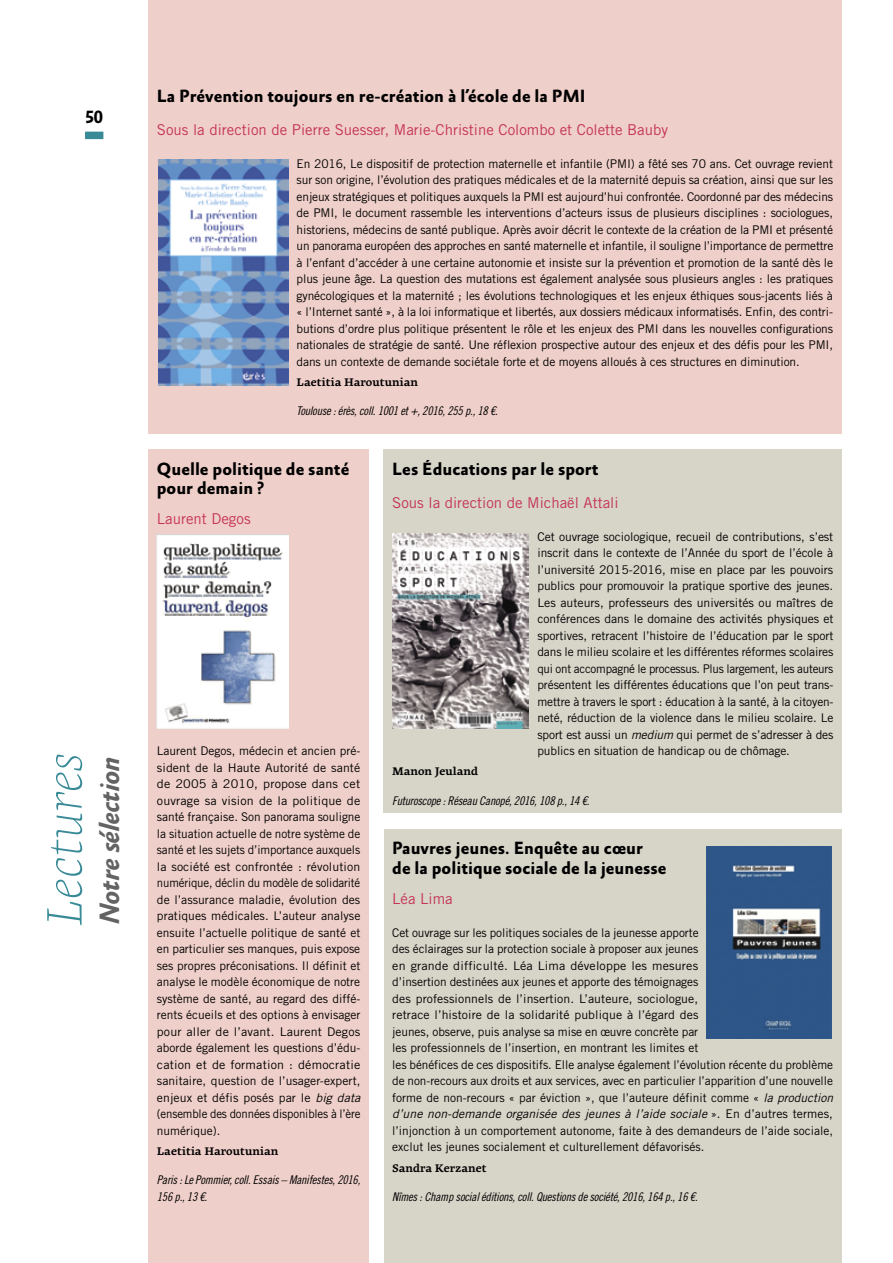
<style>
.page{position:relative;width:893px;height:1263px;background:#fff}
.page>*{position:absolute;margin:0;border:0;box-sizing:border-box;transform-origin:0 0}
.t1{font:italic 100 50.85px "Geneo Pro";letter-spacing:.01em;color:#388a96}
.t2{font:italic 700 28.5px "Absara Sans OT";letter-spacing:-.025em;color:#636363}
.t3{font:700 18px/19.5px "Absara Sans OT";color:#000}
.t4{font:15px "Trade Gothic LT Std";color:#c53558}
.t5{font:12px/16.5px "Trade Gothic LT Std";letter-spacing:-.005em;color:#000;text-align:justify}
.t6{font:12px/16.5px "Trade Gothic LT Std Cn 18 Obl";letter-spacing:-.02em;color:#000}
.t7{font:700 11.25px "Geneo Pro";color:#000}
.s1{font-style:italic}
</style>
<div class="page">
<div style="left:148px;top:0;width:693px;height:433px;background:#efcfc9"></div>
<div style="left:384px;top:450px;width:458px;height:363px;background:#d7d4c8"></div>
<div style="left:384px;top:829px;width:457px;height:434px;background:#d7d4c8"></div>
<div style="left:148px;top:450px;width:221px;height:813px;background:#efcfc9"></div>
<img style="left:392px;top:534px;width:137px;height:194px">
<img style="left:158px;top:159px;width:130px;height:226px">
<img style="left:156px;top:534px;width:132px;height:195px">
<img style="left:707px;top:847px;width:125px;height:191px">
<div style="left:85px;top:132px;width:18px;height:7px;background:#388a96"></div>
<h3 class="t3" style="left:85px;top:108px;width:19px">50</h3>
<h1 class="t1" style="left:25px;top:925px;width:174px;rotate:-90deg">Lectures</h1>
<h2 class="t2" style="left:94px;top:925px;width:169px;rotate:-90deg">Notre sélection</h2>
<h3 class="t3" style="left:157px;top:87px;width:430px">La Prévention toujours en re‑création à l’école de la PMI</h3>
<p class="t4" style="left:157px;top:120px;width:513px">Sous la direction de Pierre Suesser, Marie‑Christine Colombo et Colette Bauby</p>
<p class="t5" style="left:297px;top:155px;width:538px">En 2016, Le dispositif de protection maternelle et infantile (PMI) a fêté ses 70 ans. Cet ouvrage revient sur son origine, l’évolution des pratiques médicales et de la maternité depuis sa création, ainsi que sur les enjeux stratégiques et politiques auxquels la PMI est aujourd’hui confrontée. Coordonné par des médecins de PMI, le document rassemble les interventions d’acteurs issus de plusieurs disciplines : sociologues, historiens, médecins de santé publique. Après avoir décrit le contexte de la création de la PMI et présenté un panorama européen des approches en santé maternelle et infantile, il souligne l’importance de permettre à l’enfant d’accéder à une certaine autonomie et insiste sur la prévention et promotion de la santé dès le plus jeune âge. La question des mutations est également analysée sous plusieurs angles : les pratiques gynécologiques et la maternité ; les évolutions technologiques et les enjeux éthiques sous‑jacents liés à « l’Internet santé », à la loi informatique et libertés, aux dossiers médicaux informatisés. Enfin, des contri‑ butions d’ordre plus politique présentent le rôle et les enjeux des PMI dans les nouvelles configurations nationales de stratégie de santé. Une réflexion prospective autour des enjeux et des défis pour les PMI, dans un contexte de demande sociétale forte et de moyens alloués à ces structures en diminution.</p>
<p class="t7" style="left:297px;top:373px;width:123px">Laetitia Haroutunian</p>
<p class="t6" style="left:297px;top:403px;width:203px">Toulouse : érès, coll. 1001 et +, 2016, 255 p., 18 €.</p>
<h3 class="t3" style="left:157px;top:460px;width:194px">Quelle politique de santé pour demain ?</h3>
<p class="t4" style="left:157px;top:510px;width:95px">Laurent Degos</p>
<p class="t5" style="left:157px;top:742px;width:205px">Laurent Degos, médecin et ancien pré‑ sident de la Haute Autorité de santé de 2005 à 2010, propose dans cet ouvrage sa vision de la politique de santé française. Son panorama souligne la situation actuelle de notre système de santé et les sujets d’importance auxquels la société est confrontée : révolution numérique, déclin du modèle de solidarité de l’assurance maladie, évolution des pratiques médicales. L’auteur analyse ensuite l’actuelle politique de santé et en particulier ses manques, puis expose ses propres préconisations. Il définit et analyse le modèle économique de notre système de santé, au regard des diffé‑ rents écueils et des options à envisager pour aller de l’avant. Laurent Degos aborde également les questions d’édu‑ cation et de formation : démocratie sanitaire, question de l’usager‑expert, enjeux et défis posés par le <span class="s1">big data </span>(ensemble des données disponibles à l’ère numérique).</p>
<p class="t7" style="left:157px;top:1142px;width:123px">Laetitia Haroutunian</p>
<p class="t6" style="left:157px;top:1172px;width:205px">Paris : Le Pommier, coll. Essais – Manifestes, 2016,<br>156 p., 13 €.</p>
<h3 class="t3" style="left:392px;top:460px;width:208px">Les Éducations par le sport</h3>
<p class="t4" style="left:392px;top:493px;width:228px">Sous la direction de Michaël Attali</p>
<p class="t5" style="left:537px;top:528px;width:298px">Cet ouvrage sociologique, recueil de contributions, s’est inscrit dans le contexte de l’Année du sport de l’école à l’université 2015‑2016, mise en place par les pouvoirs publics pour promouvoir la pratique sportive des jeunes.<br>Les auteurs, professeurs des universités ou maîtres de conférences dans le domaine des activités physiques et sportives, retracent l’histoire de l’éducation par le sport dans le milieu scolaire et les différentes réformes scolaires qui ont accompagné le processus. Plus largement, les auteurs présentent les différentes éducations que l’on peut trans‑ mettre à travers le sport : éducation à la santé, à la citoyen‑ neté, réduction de la violence dans le milieu scolaire. Le sport est aussi un <span class="s1">medium</span> qui permet de s’adresser à des publics en situation de handicap ou de chômage.</p>
<p class="t7" style="left:392px;top:762px;width:87px">Manon Jeuland</p>
<p class="t6" style="left:392px;top:792px;width:199px">Futuroscope : Réseau Canopé, 2016, 108 p., 14 €.</p>
<h3 class="t3" style="left:392px;top:840px;width:276px">Pauvres jeunes. Enquête au cœur<br>de la politique sociale de la jeunesse</h3>
<p class="t4" style="left:392px;top:889px;width:62px">Léa Lima</p>
<p class="t5" style="left:392px;top:924px;width:442px;text-align:left">Cet ouvrage sur les politiques sociales de la jeunesse apporte<br>des éclairages sur la protection sociale à proposer aux jeunes<br>en grande difficulté. Léa Lima développe les mesures<br>d’insertion destinées aux jeunes et apporte des témoignages<br>des professionnels de l’insertion. L’auteure, sociologue,<br>retrace l’histoire de la solidarité publique à l’égard des<br>jeunes, observe, puis analyse sa mise en œuvre concrète par<br>les professionnels de l’insertion, en montrant les limites et<br>les bénéfices de ces dispositifs. Elle analyse également l’évolution récente du problème de non‑recours aux droits et aux services, avec en particulier l’apparition d’une nouvelle forme de non‑recours « par éviction », que l’auteure définit comme « <span class="s1">la production d’une non‑demande organisée des jeunes à l’aide sociale</span> ». En d’autres termes, l’injonction à un comportement autonome, faite à des demandeurs de l’aide sociale, exclut les jeunes socialement et culturellement défavorisés.</p>
<p class="t7" style="left:392px;top:1159px;width:96px">Sandra Kerzanet</p>
<p class="t6" style="left:392px;top:1189px;width:307px">Nîmes : Champ social éditions, coll. Questions de société, 2016, 164 p., 16 €.</p>
</div>
